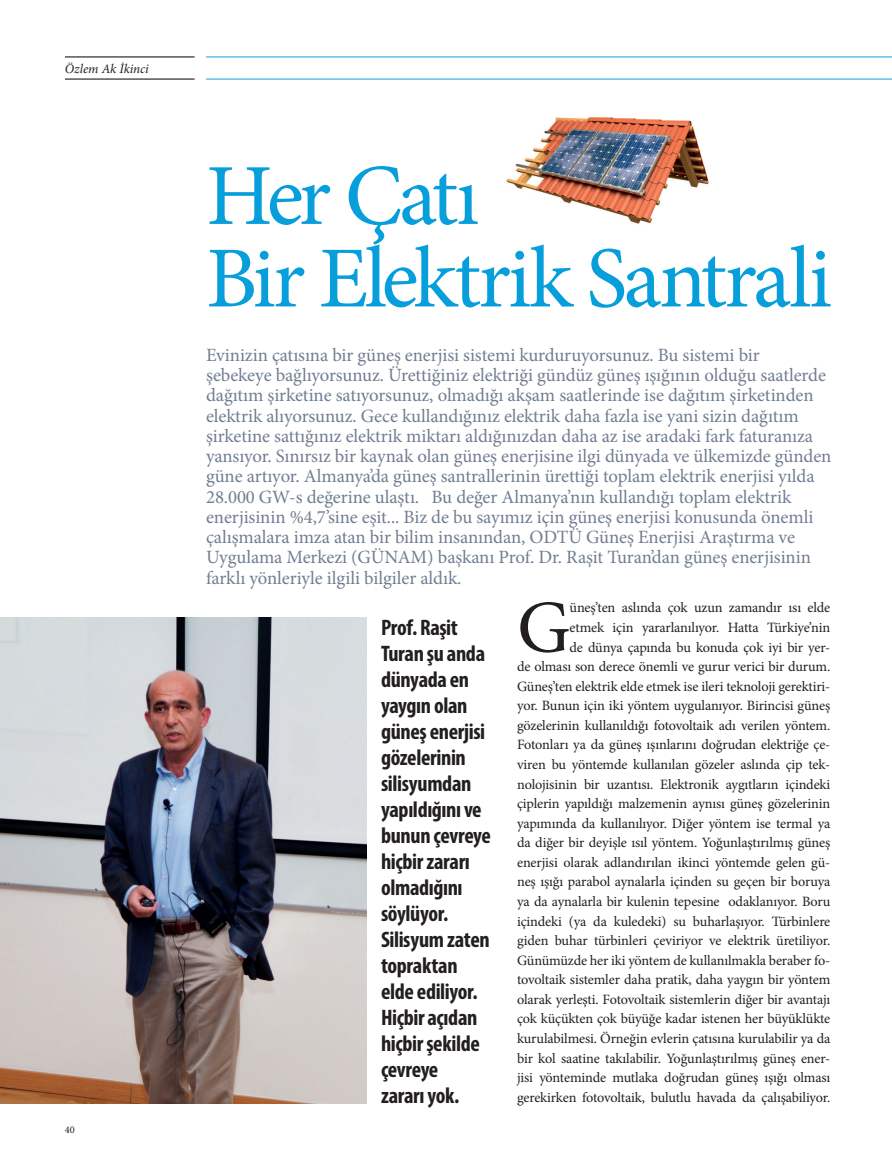
<style>
.page{position:relative;width:892px;height:1173px;background:#fff}
.page>*{position:absolute;margin:0;border:0;box-sizing:border-box;transform-origin:0 0}
.t1{font:87px/82.5px "Minion Pro";letter-spacing:-.04em;color:#069edb}
.t2{font:74.4px "Minion Pro";color:#231f20}
.t3{font:700 condensed 22.5px/26px "Myriad Pro";letter-spacing:-.015em;color:#231f20}
.t4{font:18.75px/20.2px "Minion Pro";letter-spacing:-.005em;color:#707e92}
.t5{font:14.25px/19.5px "Minion Pro";letter-spacing:-.01em;color:#231f20;text-align:right}
.t6{font:italic 13.2px "Minion Pro";letter-spacing:-.005em;color:#231f20}
.t7{font:10.35px "Minion Pro";color:#231f20}
</style>
<div class="page">
<img style="left:506px;top:117px;width:203px;height:107px">
<img style="left:0;top:618px;width:367px;height:485px">
<hr style="left:206px;top:79px;width:686px;height:1px;background:#1d99d6">
<hr style="left:65px;top:79px;width:130px;height:1px;background:#000103">
<hr style="left:206px;top:57px;width:686px;height:1px;background:#1d99d6">
<hr style="left:65px;top:57px;width:130px;height:1px;background:#000103">
<p class="t6" style="left:65px;top:60px;width:85px">Özlem Ak İkinci</p>
<p class="t7" style="left:65px;top:1122px;width:11px">40</p>
<h1 class="t1" style="left:206px;top:155px;width:627px">Her Çatı<br>Bir Elektrik Santrali</h1>
<p class="t4" style="left:206px;top:345px;width:627px">Evinizin çatısına bir güneş enerjisi sistemi kurduruyorsunuz. Bu sistemi bir<br>şebekeye bağlıyorsunuz. Ürettiğiniz elektriği gündüz güneş ışığının olduğu saatlerde dağıtım şirketine satıyorsunuz, olmadığı akşam saatlerinde ise dağıtım şirketinden elektrik alıyorsunuz. Gece kullandığınız elektrik daha fazla ise yani sizin dağıtım şirketine sattığınız elektrik miktarı aldığınızdan daha az ise aradaki fark faturanıza yansıyor. Sınırsız bir kaynak olan güneş enerjisine ilgi dünyada ve ülkemizde günden güne artıyor. Almanya’da güneş santrallerinin ürettiği toplam elektrik enerjisi yılda 28.000 GW-s değerine ulaştı. Bu değer Almanya’nın kullandığı toplam elektrik enerjisinin %4,7’sine eşit... Biz de bu sayımız için güneş enerjisi konusunda önemli çalışmalara imza atan bir bilim insanından, ODTÜ Güneş Enerjisi Araştırma ve Uygulama Merkezi (GÜNAM) başkanı Prof. Dr. Raşit Turan’dan güneş enerjisinin farklı yönleriyle ilgili bilgiler aldık.</p>
<p class="t3" style="left:381px;top:614px;width:111px">Prof. Raşit<br>Turan şu anda dünyada en yaygın olan güneş enerjisi gözelerinin silisyumdan yapıldığını ve bunun çevreye hiçbir zararı olmadığını söylüyor.<br>Silisyum zaten topraktan elde ediliyor.<br>Hiçbir açıdan hiçbir şekilde çevreye<br>zararı yok.</p>
<h2 class="t2" style="left:517px;top:578px;width:55px">G</h2>
<p class="t5" style="left:517px;top:598px;width:315px">üneş’ten aslında çok uzun zamandır ısı elde<br>etmek için yararlanılıyor. Hatta Türkiye’nin<br>de dünya çapında bu konuda çok iyi bir yer-<br>de olması son derece önemli ve gurur verici bir durum.<br>Güneş’ten elektrik elde etmek ise ileri teknoloji gerektiri&shy;yor. Bunun için iki yöntem uygulanıyor. Birincisi güneş gözelerinin kullanıldığı fotovoltaik adı verilen yöntem.<br>Fotonları ya da güneş ışınlarını doğrudan elektriğe çe&shy;viren bu yöntemde kullanılan gözeler aslında çip tek&shy;nolojisinin bir uzantısı. Elektronik aygıtların içindeki çiplerin yapıldığı malzemenin aynısı güneş gözelerinin yapımında da kullanılıyor. Diğer yöntem ise termal ya da diğer bir deyişle ısıl yöntem. Yoğunlaştırılmış güneş enerjisi olarak adlandırılan ikinci yöntemde gelen gü&shy;neş ışığı parabol aynalarla içinden su geçen bir boruya ya da aynalarla bir kulenin tepesine odaklanıyor. Boru içindeki (ya da kuledeki) su buharlaşıyor. Türbinlere giden buhar türbinleri çeviriyor ve elektrik üretiliyor.<br>Günümüzde her iki yöntem de kullanılmakla beraber fo&shy;tovoltaik sistemler daha pratik, daha yaygın bir yöntem olarak yerleşti. Fotovoltaik sistemlerin diğer bir avantajı çok küçükten çok büyüğe kadar istenen her büyüklükte kurulabilmesi. Örneğin evlerin çatısına kurulabilir ya da bir kol saatine takılabilir. Yoğunlaştırılmış güneş ener&shy;jisi yönteminde mutlaka doğrudan güneş ışığı olması gerekirken fotovoltaik, bulutlu havada da çalışabiliyor.</p>
</div>
